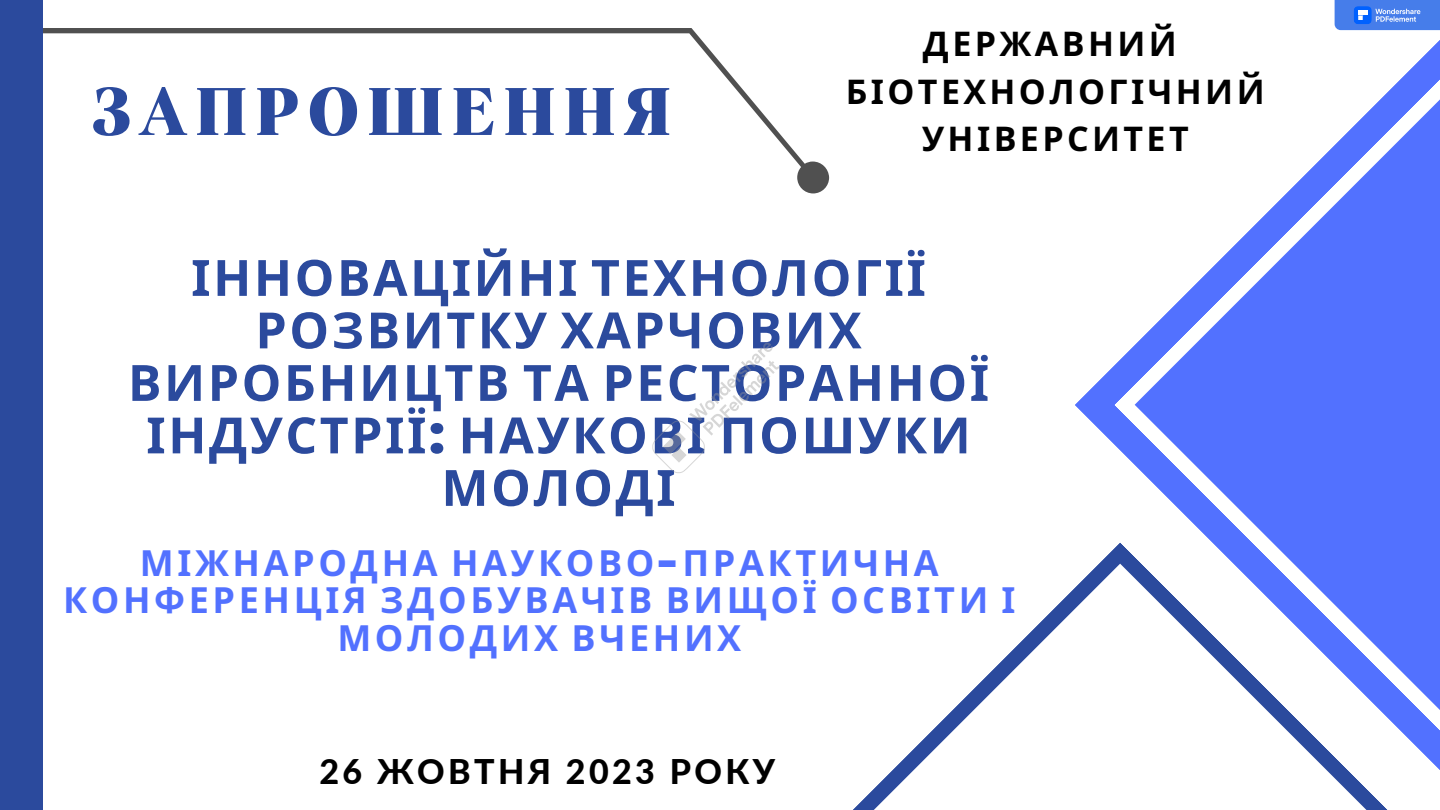
<style>
.page{position:relative;width:1440px;height:810px;background:#fff}
.page>*{position:absolute;margin:0;border:0;box-sizing:border-box;transform-origin:0 0}
.t1{font:69px "Carelia Upright";letter-spacing:.1em;color:#2b4a9d}
.t2{font:700 50px/52.5px "Noto Sans";letter-spacing:.05em;color:#2b4a9d;text-align:center}
.t3{font:700 36px/37.5px "Noto Sans";letter-spacing:.1em;color:#5271ff;text-align:center}
.t4{font:700 34px/47.3px "Noto Sans";letter-spacing:.1em;color:#000;text-align:center}
.t5{font:800 34px "Lato";letter-spacing:.1em;color:#000}
.s1{font-family:"Poppins";font-weight:900}
</style>
<div class="page">
<svg style="left:1075px;top:40px;width:365px;height:404px"></svg>
<svg style="left:1114px;top:79px;width:326px;height:463px;fill:#5271ff"></svg>
<svg style="left:853px;top:542px;width:587px;height:268px"></svg>
<svg style="left:43px;top:28px;width:786px;height:165px"></svg>
<div style="left:0;top:0;width:43px;height:810px;background:#2b4a9d"></div>
<svg style="left:652px;top:342px;width:128px;height:131px"></svg>
<svg style="left:1335px;top:0;width:105px;height:30px;background:#5085ed"></svg>
<h1 class="t1" style="left:91px;top:71px;width:582px">ЗАПРОШЕННЯ</h1>
<p class="t4" style="left:846px;top:20px;width:420px">ДЕРЖАВНИЙ<br>БІОТЕХНОЛОГІЧНИЙ<br>УНІВЕРСИТЕТ</p>
<p class="t2" style="left:128px;top:250px;width:863px">ІННОВАЦІЙНІ ТЕХНОЛОГІЇ<br>РОЗВИТКУ ХАРЧОВИХ<br>ВИРОБНИЦТВ ТА РЕСТОРАННОЇ<br>ІНДУСТРІЇ<span class="s1">:</span> НАУКОВІ ПОШУКИ<br>МОЛОДІ</p>
<p class="t3" style="left:63px;top:543px;width:954px">МІЖНАРОДНА НАУКОВО<span class="s1">-</span>ПРАКТИЧНА<br>КОНФЕРЕНЦІЯ ЗДОБУВАЧІВ ВИЩОЇ ОСВІТИ І<br>МОЛОДИХ ВЧЕНИХ</p>
<p class="t5" style="left:319px;top:750px;width:457px">26 ЖОВТНЯ 2023 РОКУ</p>
</div>
